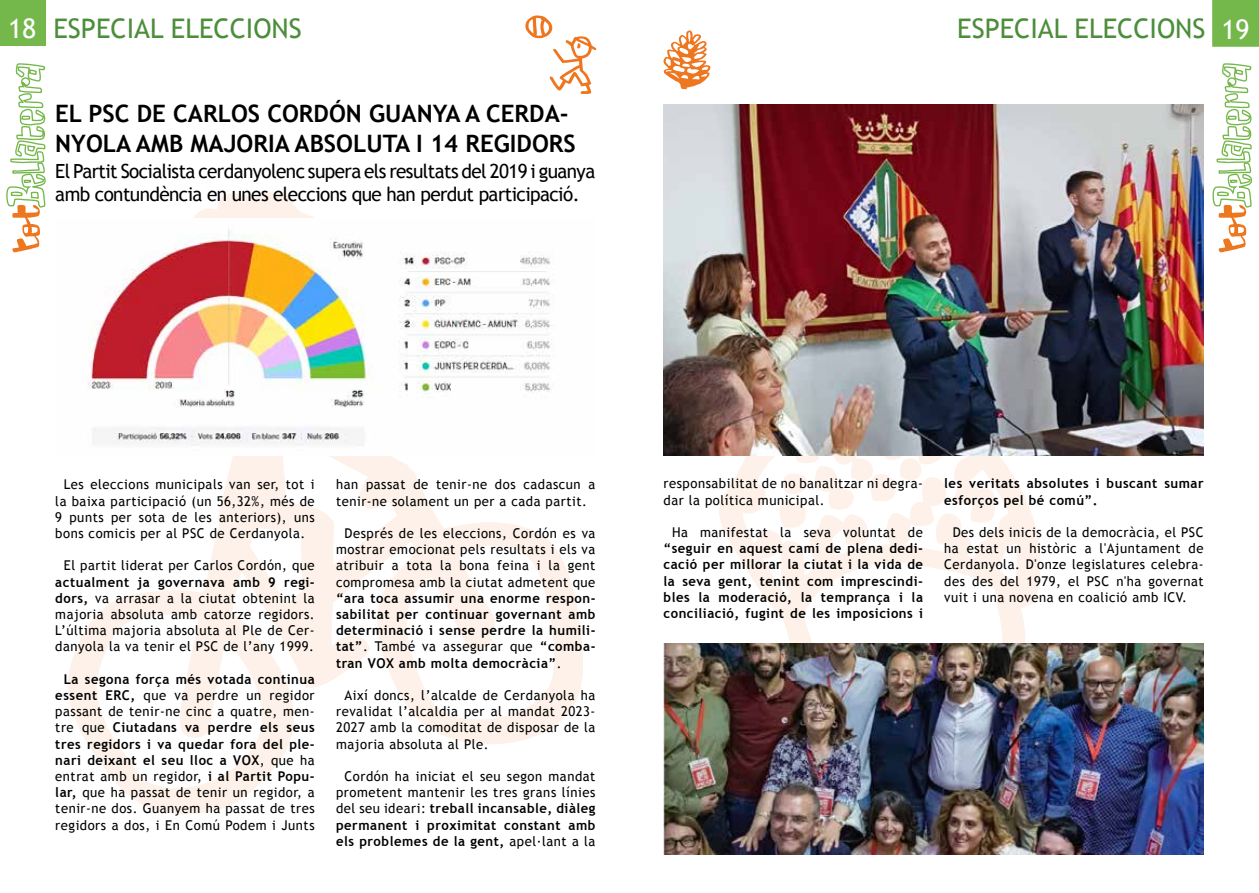
<style>
.page{position:relative;width:1259px;height:893px;background:#fff}
.page>*{position:absolute;margin:0;border:0;box-sizing:border-box;transform-origin:0 0}
.t1{font:27px "Trebuchet MS";color:#4c8e3b}
.t2{font:700 24px/30px "Trebuchet MS";color:#000}
.t3{font:19.5px/22.5px "Trebuchet MS";letter-spacing:-.03em;color:#000}
.t4{font:13.5px/16.2px "Trebuchet MS";letter-spacing:.04em;color:#000;text-align:justify}
.t5{font:700 13.5px/16.2px "Trebuchet MS";letter-spacing:.04em;color:#000;text-align:justify}
.s1{color:#fff}
.s2{font-weight:700}
.s3{font-weight:400}
</style>
<div class="page">
<svg style="left:663px;top:30px;width:47px;height:59px"></svg>
<svg style="left:718px;top:455px;width:433px;height:188px"></svg>
<svg style="left:525px;top:15px;width:71px;height:79px"></svg>
<svg style="left:68px;top:192px;width:515px;height:623px"></svg>
<div style="left:0;top:0;width:46px;height:46px;background:#74b74a"></div>
<div style="left:1212px;top:0;width:47px;height:47px;background:#74b74a"></div>
<svg style="left:6px;top:63px;width:40px;height:189px"></svg>
<svg style="left:1212px;top:63px;width:40px;height:189px"></svg>
<img style="left:663px;top:104px;width:540px;height:351px">
<img style="left:68px;top:219px;width:515px;height:236px">
<img style="left:663px;top:643px;width:540px;height:212px">
<h1 class="t1" style="left:8px;top:12px;width:295px"><span class="s1">18</span> ESPECIAL ELECCIONS</h1>
<h1 class="t1" style="left:957px;top:11px;width:294px">ESPECIAL ELECCIONS <span class="s1">19</span></h1>
<h2 class="t2" style="left:55px;top:98px;width:522px">EL PSC DE CARLOS CORDÓN GUANYA A CERDA-<br>NYOLA AMB MAJORIA ABSOLUTA I 14 REGIDORS</h2>
<h3 class="t3" style="left:55px;top:160px;width:541px">El Partit Socialista cerdanyolenc supera els resultats del 2019 i guanya amb contundència en unes eleccions que han perdut participació.</h3>
<p class="t4" style="left:55px;top:476px;width:261px;text-indent:8px">Les eleccions municipals van ser, tot i la baixa participació (un 56,32%, més de 9 punts per sota de les anteriors), uns bons comicis per al PSC de Cerdanyola.</p>
<p class="t4" style="left:64px;top:557px;width:252px">El partit liderat per Carlos Cordón, que</p>
<p class="t4" style="left:55px;top:574px;width:261px"><span class="s2">actualment ja governava amb 9 regi&shy;dors,</span> va arrasar a la ciutat obtenint la majoria absoluta amb catorze regidors.<br>L’última majoria absoluta al Ple de Cer&shy;danyola la va tenir el PSC de l’any 1999.</p>
<p class="t4" style="left:55px;top:671px;width:261px;text-indent:8px"><span class="s2">La segona força més votada continua essent ERC,</span> que va perdre un regidor passant de tenir-ne cinc a quatre, men&shy;tre que <span class="s2">Ciutadans va perdre els seus tres regidors i va quedar fora del ple&shy;nari deixant el seu lloc a VOX</span>, que ha entrat amb un regidor, <span class="s2">i al Partit Popu&shy;lar,</span> que ha passat de tenir un regidor, a tenir-ne dos. Guanyem ha passat de tres regidors a dos, i En Comú Podem i Junts</p>
<p class="t4" style="left:336px;top:476px;width:261px">han passat de tenir-ne dos cadascun a tenir-ne solament un per a cada partit.</p>
<p class="t4" style="left:336px;top:525px;width:261px;text-indent:8px">Després de les eleccions, Cordón es va mostrar emocionat pels resultats i els va atribuir a tota la bona feina i la gent compromesa amb la ciutat admetent que</p>
<p class="t5" style="left:336px;top:590px;width:261px">“ara toca assumir una enorme respon&shy;sabilitat per continuar governant amb determinació i sense perdre la humili&shy;tat”<span class="s3">. També va assegurar que</span> “comba&shy;tran VOX amb molta democràcia”<span class="s3">.</span></p>
<p class="t4" style="left:336px;top:687px;width:261px;text-indent:8px">Així doncs, l’alcalde de Cerdanyola ha revalidat l’alcaldia per al mandat 2023- 2027 amb la comoditat de disposar de la majoria absoluta al Ple.</p>
<p class="t4" style="left:336px;top:768px;width:261px;text-indent:8px">Cordón ha iniciat el seu segon mandat prometent mantenir les tres grans línies del seu ideari: <span class="s2">treball incansable, diàleg permanent i proximitat constant amb els problemes de la gent,</span> apel·lant a la</p>
<p class="t4" style="left:663px;top:475px;width:261px">responsabilitat de no banalitzar ni degra&shy;dar la política municipal.</p>
<p class="t4" style="left:672px;top:524px;width:252px">Ha manifestat la seva voluntat de</p>
<p class="t5" style="left:663px;top:540px;width:261px">“seguir en aquest camí de plena dedi&shy;cació per millorar la ciutat i la vida de la seva gent, tenint com imprescindi&shy;bles la moderació, la temprança i la conciliació, fugint de les imposicions i</p>
<p class="t5" style="left:944px;top:475px;width:261px">les veritats absolutes i buscant sumar esforços pel bé comú”.</p>
<p class="t4" style="left:944px;top:524px;width:261px;text-indent:8px">Des dels inicis de la democràcia, el PSC ha estat un històric a l'Ajuntament de Cerdanyola. D'onze legislatures celebra&shy;des des del 1979, el PSC n'ha governat vuit i una novena en coalició amb ICV.</p>
</div>
